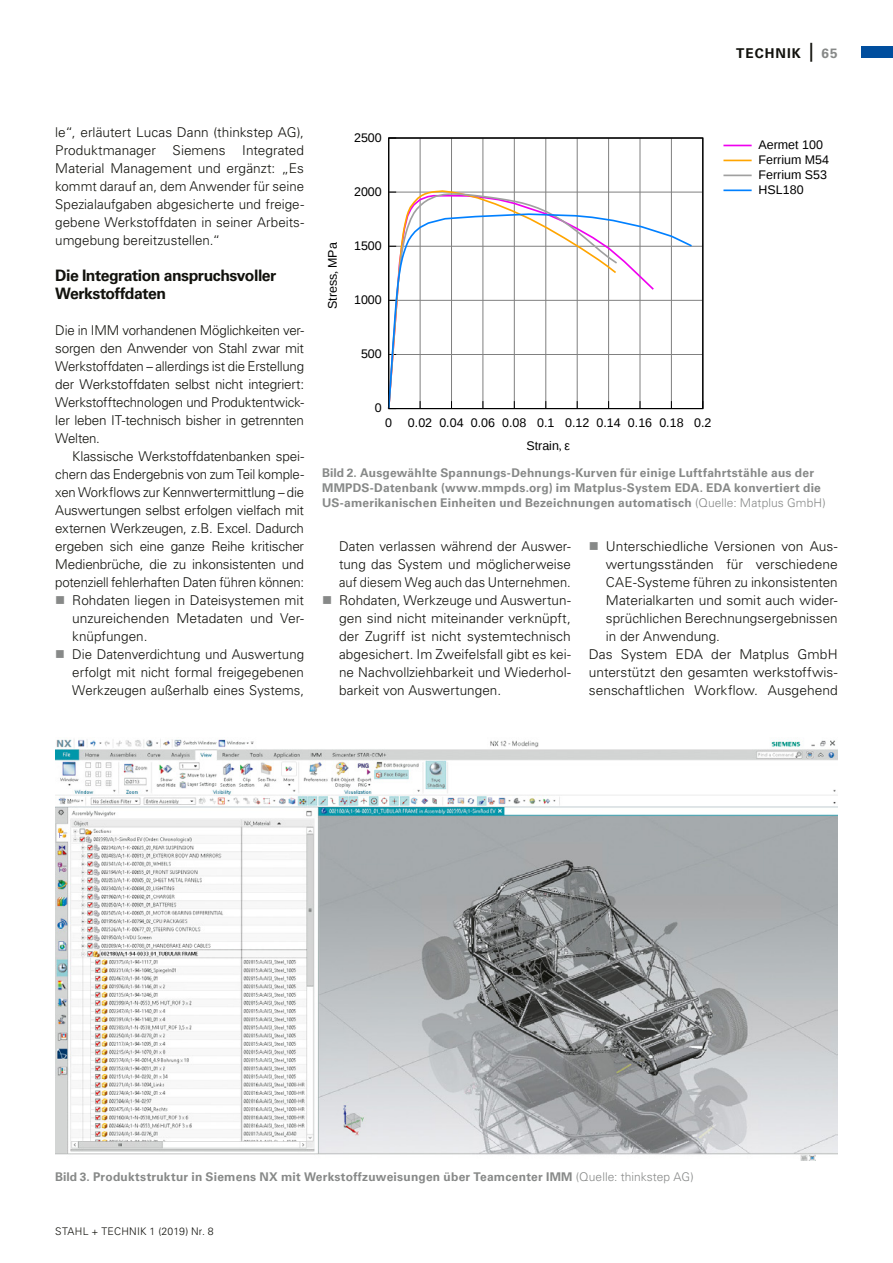
<style>
.page{position:relative;width:893px;height:1263px;background:#fff}
.page>*{position:absolute;margin:0;border:0;box-sizing:border-box;transform-origin:0 0}
.t1{font:700 15.75px/18px "Univers LT Std";letter-spacing:-.03em;color:#12120d}
.t2{font:300 13.5px/18px "Univers LT Std";letter-spacing:-.005em;color:#12120d;text-align:justify}
.t3{font:700 13.5px "Univers LT Std";letter-spacing:.08em;color:#12120d}
.t4{font:12.45px/15px "Liberation Sans";color:#000}
.t5{font:700 12px/15px "Univers LT Std";letter-spacing:.02em;color:#878988}
.t6{font:300 10.5px "Univers LT Std";letter-spacing:.025em;color:#12120d}
.s1{font-size:18.9px}
.s2{color:#878988}
.s3{font-family:"Minion Pro"}
.s4{font-weight:300}
</style>
<div class="page">
<div style="left:861px;top:47px;width:32px;height:11px;background:#004e9e"></div>
<hr style="left:420px;top:138px;width:1px;height:271px;background:#808080">
<hr style="left:451px;top:138px;width:1px;height:271px;background:#808080">
<hr style="left:482px;top:138px;width:1px;height:271px;background:#808080">
<hr style="left:514px;top:138px;width:1px;height:271px;background:#808080">
<hr style="left:545px;top:138px;width:1px;height:271px;background:#808080">
<hr style="left:577px;top:138px;width:1px;height:271px;background:#808080">
<hr style="left:608px;top:138px;width:1px;height:271px;background:#808080">
<hr style="left:640px;top:138px;width:1px;height:271px;background:#808080">
<hr style="left:671px;top:138px;width:1px;height:271px;background:#808080">
<svg style="left:387px;top:189px;width:365px;height:221px"></svg>
<div style="left:388px;top:138px;width:315px;height:271px;border:1px solid #000"></div>
<img style="left:55px;top:739px;width:783px;height:422px">
<p class="t3" style="left:736px;top:45px;width:103px">TECHNIK <span class="s1">|</span> <span class="s2">65</span></p>
<p class="t2" style="left:55px;top:124px;width:250px">le“, erläutert Lucas Dann (thinkstep AG), Produktmanager Siemens Integrated Material Management und ergänzt: „Es kommt darauf an, dem Anwender für seine Spezialaufgaben abgesicherte und freige&shy;gebene Werkstoffdaten in seiner Arbeits&shy;umgebung bereitzustellen.“</p>
<p class="t1" style="left:55px;top:267px;width:223px">Die Integration anspruchsvoller<br>Werkstoffdaten</p>
<p class="t2" style="left:55px;top:322px;width:250px">Die in IMM vorhandenen Möglichkeiten ver&shy;sorgen den Anwender von Stahl zwar mit Werkstoffdaten – allerdings ist die Erstellung der Werkstoffdaten selbst nicht integriert:<br>Werkstofftechnologen und Produktentwick&shy;ler leben IT-technisch bisher in getrennten Welten.</p>
<p class="t2" style="left:72px;top:448px;width:233px">Klassische Werkstoffdatenbanken spei-</p>
<p class="t2" style="left:55px;top:466px;width:250px">chern das Endergebnis von zum Teil komple-</p>
<p class="t2" style="left:55px;top:484px;width:250px">xen Workflows zur Kennwertermittlung – die</p>
<p class="t2" style="left:55px;top:502px;width:250px">Auswertungen selbst erfolgen vielfach mit</p>
<p class="t2" style="left:55px;top:520px;width:250px">externen Werkzeugen, z.B. Excel. Dadurch</p>
<p class="t2" style="left:55px;top:538px;width:250px">ergeben sich eine ganze Reihe kritischer</p>
<p class="t2" style="left:55px;top:556px;width:250px">Medienbrüche, die zu inkonsistenten und</p>
<p class="t2" style="left:55px;top:574px;width:250px">potenziell fehlerhaften Daten führen können:</p>
<p class="t2" style="left:72px;top:592px;width:233px">Rohdaten liegen in Dateisystemen mit</p>
<p class="t2" style="left:72px;top:610px;width:233px">unzureichenden Metadaten und Ver-</p>
<p class="t2" style="left:72px;top:628px;width:77px">knüpfungen.</p>
<p class="t2" style="left:72px;top:646px;width:233px">Die Datenverdichtung und Auswertung</p>
<p class="t2" style="left:72px;top:664px;width:233px">erfolgt mit nicht formal freigegebenen</p>
<p class="t2" style="left:72px;top:682px;width:233px">Werkzeugen außerhalb eines Systems,</p>
<p class="t4" style="left:354px;top:130px;width:29px">2500</p>
<p class="t4" style="left:354px;top:185px;width:29px">2000</p>
<p class="t4" style="left:325px;top:309px;width:68px;rotate:-90deg">Stress<span class="s3">,</span> MPa</p>
<p class="t4" style="left:354px;top:239px;width:29px">1500</p>
<p class="t4" style="left:354px;top:293px;width:29px">1000</p>
<p class="t4" style="left:361px;top:347px;width:22px">500</p>
<p class="t4" style="left:375px;top:401px;width:8px">0</p>
<p class="t4" style="left:385px;top:416px;width:8px">0</p>
<p class="t4" style="left:526px;top:412px;width:187px;line-height:22.5px;text-indent:-118px">0.02 0.04 0.06 0.08 0.1 0.12 0.14 0.16 0.18 0.2<br>Strain<span class="s3">,</span> ε</p>
<p class="t4" style="left:758px;top:138px;width:72px">Aermet 100<br>Ferrium M54<br>Ferrium S53<br>HSL180</p>
<p class="t5" style="left:322px;top:465px;width:505px">Bild 2. Ausgewählte Spannungs-Dehnungs-Kurven für einige Luftfahrtstähle aus der<br>MMPDS-Datenbank (www.mmpds.org) im Matplus-System EDA. EDA konvertiert die<br>US-amerikanischen Einheiten und Bezeichnungen automatisch <span class="s4">(Quelle: Matplus GmbH)</span></p>
<p class="t2" style="left:339px;top:538px;width:233px">Daten verlassen während der Auswer&shy;tung das System und möglicherweise auf diesem Weg auch das Unternehmen.<br>Rohdaten, Werkzeuge und Auswertun&shy;gen sind nicht miteinander verknüpft, der Zugriff ist nicht systemtechnisch abgesichert. Im Zweifelsfall gibt es kei&shy;ne Nachvollziehbarkeit und Wiederhol&shy;barkeit von Auswertungen.</p>
<p class="t2" style="left:606px;top:538px;width:233px">Unterschiedliche Versionen von Aus-</p>
<p class="t2" style="left:606px;top:556px;width:233px">wertungsständen für verschiedene</p>
<p class="t2" style="left:606px;top:574px;width:233px">CAE-Systeme führen zu inkonsistenten</p>
<p class="t2" style="left:606px;top:592px;width:233px">Materialkarten und somit auch wider-</p>
<p class="t2" style="left:606px;top:610px;width:233px">sprüchlichen Berechnungsergebnissen</p>
<p class="t2" style="left:606px;top:628px;width:116px">in der Anwendung.</p>
<p class="t2" style="left:589px;top:646px;width:250px">Das System EDA der Matplus GmbH</p>
<p class="t2" style="left:589px;top:664px;width:250px">unterstützt den gesamten werkstoffwis-</p>
<p class="t2" style="left:589px;top:682px;width:250px">senschaftlichen Workflow. Ausgehend</p>
<p class="t5" style="left:55px;top:1170px;width:640px">Bild 3. Produktstruktur in Siemens NX mit Werkstoffzuweisungen über Teamcenter IMM <span class="s4">(Quelle: thinkstep AG)</span></p>
<p class="t6" style="left:55px;top:1225px;width:160px">STAHL + TECHNIK 1 (2019) Nr. 8</p>
</div>
